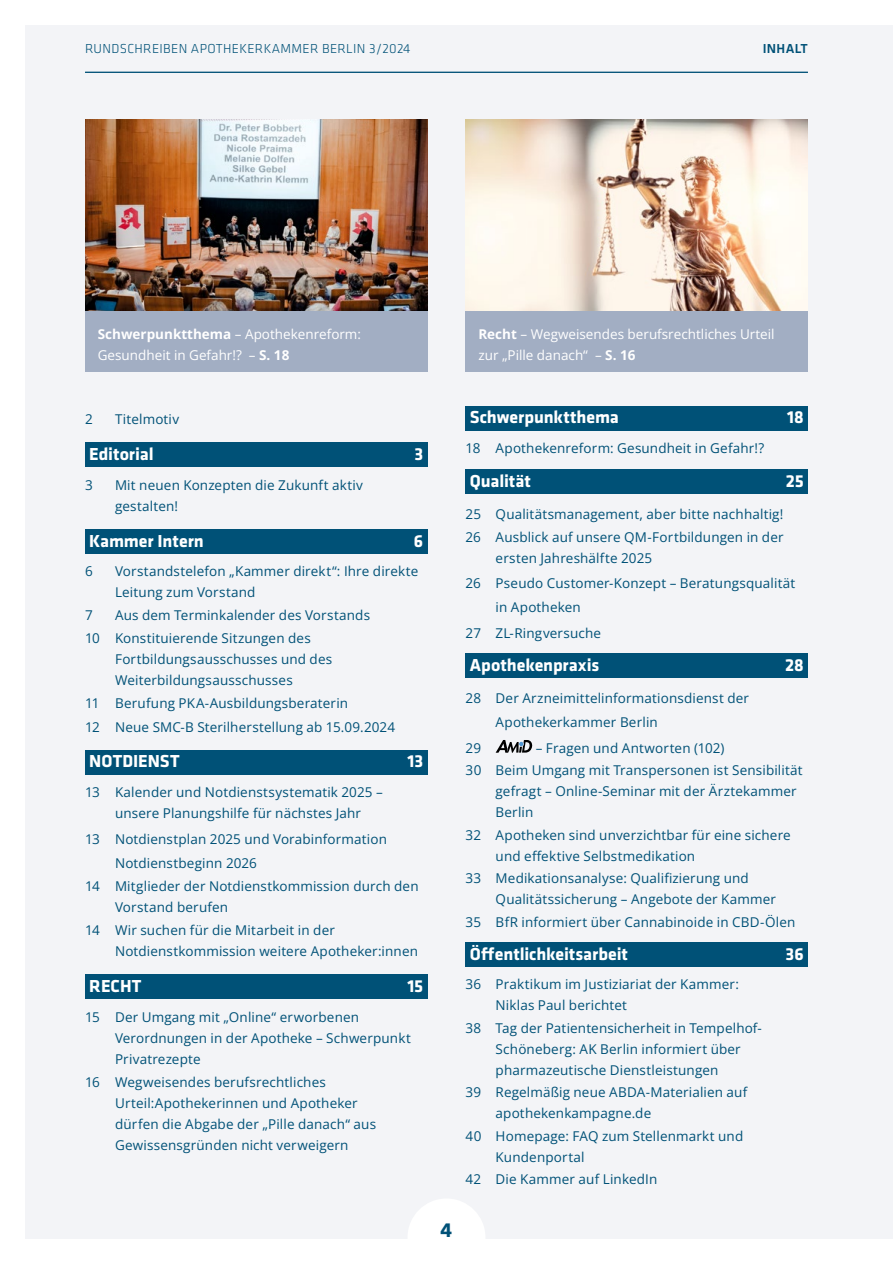
<style>
.page{position:relative;width:893px;height:1263px;background:#fff}
.page>*{position:absolute;margin:0;border:0;box-sizing:border-box;transform-origin:0 0}
.t1{font:700 21px "Klavika Basic";color:#005177}
.t2{font:700 18px "Klavika Basic";letter-spacing:-.005em;color:#fff}
.t3{font:13.5px/21px "Open Sans";letter-spacing:.01em;color:#005177}
.t4{font:13.5px/21px "Open Sans";color:#fff}
.t5{font:300 13.5px "Klavika Basic";letter-spacing:.025em;color:#005177}
.t6{font:500 13.5px "Klavika Basic";letter-spacing:.025em;color:#005177}
.s1{font-weight:700}
</style>
<div class="page">
<div style="left:26px;top:26px;width:867px;height:1213px;background:#f3f4f7"></div>
<div style="left:85px;top:442px;width:342px;height:25px;background:#005177"></div>
<div style="left:85px;top:529px;width:342px;height:25px;background:#005177"></div>
<div style="left:85px;top:750px;width:342px;height:24px;background:#005177"></div>
<div style="left:85px;top:974px;width:342px;height:25px;background:#005177"></div>
<div style="left:466px;top:406px;width:342px;height:24px;background:#005177"></div>
<div style="left:466px;top:469px;width:342px;height:25px;background:#005177"></div>
<div style="left:466px;top:653px;width:342px;height:25px;background:#005177"></div>
<div style="left:466px;top:942px;width:342px;height:25px;background:#005177"></div>
<svg style="left:496px;top:740px;width:37px;height:13px"></svg>
<img style="left:85px;top:119px;width:342px;height:192px">
<div style="left:85px;top:311px;width:342px;height:61px;background:#a2aec3"></div>
<img style="left:466px;top:119px;width:342px;height:192px">
<div style="left:466px;top:311px;width:342px;height:61px;background:#a2aec3"></div>
<svg style="left:408px;top:1199px;width:77px;height:40px"></svg>
<hr style="left:85px;top:72px;width:723px;height:1px;background:#005177">
<p class="t5" style="left:85px;top:40px;width:327px">RUNDSCHREIBEN APOTHEKERKAMMER BERLIN 3/2024</p>
<p class="t6" style="left:763px;top:39px;width:47px">INHALT</p>
<p class="t4" style="left:98px;top:323px;width:265px"><span class="s1">Schwerpunktthema</span> – Apothekenreform:<br>Gesundheit in Gefahr!? – <span class="s1">S. 18</span></p>
<p class="t4" style="left:478px;top:323px;width:298px"><span class="s1">Recht</span> – Wegweisendes berufsrechtliches Urteil zur „Pille danach“ – <span class="s1">S. 16</span></p>
<p class="t3" style="left:85px;top:408px;width:9px">2</p>
<p class="t3" style="left:115px;top:408px;width:66px">Titelmotiv</p>
<h2 class="t2" style="left:89px;top:441px;width:66px">Editorial</h2>
<h2 class="t2" style="left:414px;top:441px;width:10px">3</h2>
<p class="t3" style="left:85px;top:474px;width:9px">3</p>
<p class="t3" style="left:115px;top:474px;width:249px">Mit neuen Konzepten die Zukunft aktiv gestalten!</p>
<h2 class="t2" style="left:89px;top:528px;width:116px">Kammer Intern</h2>
<h2 class="t2" style="left:414px;top:528px;width:11px">6</h2>
<p class="t3" style="left:85px;top:560px;width:9px">6</p>
<p class="t3" style="left:115px;top:560px;width:305px">Vorstandstelefon „Kammer direkt“: Ihre direkte<br>Leitung zum Vorstand</p>
<p class="t3" style="left:85px;top:604px;width:9px">7</p>
<p class="t3" style="left:85px;top:603px;width:287px;line-height:23.1px;text-indent:30px">Aus dem Terminkalender des Vorstands<br>10 Konstituierende Sitzungen des</p>
<p class="t3" style="left:115px;top:649px;width:219px">Fortbildungsausschusses und des<br>Weiterbildungsausschusses</p>
<p class="t3" style="left:85px;top:692px;width:312px;line-height:23.1px">11 Berufung PKA-Ausbildungsberaterin<br>12 Neue SMC-B Sterilherstellung ab 15.09.2024</p>
<h2 class="t2" style="left:89px;top:748px;width:92px">NOTDIENST</h2>
<h2 class="t2" style="left:407px;top:748px;width:17px">13</h2>
<p class="t3" style="left:115px;top:781px;width:269px;text-indent:-30px">13 Kalender und Notdienstsystematik 2025 – unsere Planungshilfe für nächstes Jahr</p>
<p class="t3" style="left:85px;top:828px;width:303px">13 Notdienstplan 2025 und Vorabinformation</p>
<p class="t3" style="left:115px;top:852px;width:143px">Notdienstbeginn 2026</p>
<p class="t3" style="left:85px;top:875px;width:335px">14 Mitglieder der Notdienstkommission durch den</p>
<p class="t3" style="left:85px;top:895px;width:251px;line-height:23.1px;text-indent:30px">Vorstand berufen<br>14 Wir suchen für die Mitarbeit in der</p>
<p class="t3" style="left:115px;top:941px;width:304px">Notdienstkommission weitere Apotheker:innen</p>
<h2 class="t2" style="left:89px;top:973px;width:54px">RECHT</h2>
<h2 class="t2" style="left:407px;top:973px;width:17px">15</h2>
<p class="t3" style="left:115px;top:1006px;width:297px;text-indent:-30px">15 Der Umgang mit „Online“ erworbenen<br>Verordnungen in der Apotheke – Schwerpunkt<br>Privatrezepte</p>
<p class="t3" style="left:115px;top:1071px;width:263px;text-indent:-30px">16 Wegweisendes berufsrechtliches Urteil:Apothekerinnen und Apotheker dürfen die Abgabe der „Pille danach“ aus Gewissensgründen nicht verweigern</p>
<h2 class="t2" style="left:470px;top:404px;width:150px">Schwerpunktthema</h2>
<h2 class="t2" style="left:787px;top:404px;width:18px">18</h2>
<p class="t3" style="left:466px;top:437px;width:300px">18 Apothekenreform: Gesundheit in Gefahr!?</p>
<h2 class="t2" style="left:470px;top:468px;width:63px">Qualität</h2>
<h2 class="t2" style="left:786px;top:468px;width:20px">25</h2>
<p class="t3" style="left:466px;top:503px;width:320px;line-height:22.5px">25 Qualitätsmanagement, aber bitte nachhaltig!<br>26 Ausblick auf unsere QM-Fortbildungen in der</p>
<p class="t3" style="left:466px;top:545px;width:331px;line-height:25.5px;text-indent:30px">ersten Jahreshälfte 2025<br>26 Pseudo Customer-Konzept – Beratungsqualität</p>
<p class="t3" style="left:466px;top:594px;width:137px;line-height:25.5px;text-indent:30px">in Apotheken<br>27 ZL-Ringversuche</p>
<h2 class="t2" style="left:470px;top:652px;width:131px">Apothekenpraxis</h2>
<h2 class="t2" style="left:785px;top:652px;width:20px">28</h2>
<p class="t3" style="left:496px;top:686px;width:255px;line-height:24px;text-indent:-30px">28 Der Arzneimittelinformationsdienst der<br>Apothekerkammer Berlin</p>
<p class="t3" style="left:466px;top:737px;width:17px">29</p>
<p class="t3" style="left:466px;top:736px;width:339px;line-height:22.5px;text-indent:70px">– Fragen und Antworten (102)<br>30 Beim Umgang mit Transpersonen ist Sensibilität</p>
<p class="t3" style="left:496px;top:780px;width:303px">gefragt – Online-Seminar mit der Ärztekammer<br>Berlin</p>
<p class="t3" style="left:496px;top:824px;width:297px;text-indent:-30px">32 Apotheken sind unverzichtbar für eine sichere und effektive Selbstmedikation</p>
<p class="t3" style="left:496px;top:867px;width:282px;text-indent:-30px">33 Medikationsanalyse: Qualifizierung und<br>Qualitätssicherung – Angebote der Kammer</p>
<p class="t3" style="left:466px;top:911px;width:331px">35 BfR informiert über Cannabinoide in CBD-Ölen</p>
<h2 class="t2" style="left:470px;top:941px;width:160px">Öffentlichkeitsarbeit</h2>
<h2 class="t2" style="left:786px;top:941px;width:20px">36</h2>
<p class="t3" style="left:496px;top:973px;width:245px;text-indent:-30px">36 Praktikum im Justiziariat der Kammer:<br>Niklas Paul berichtet</p>
<p class="t3" style="left:496px;top:1017px;width:268px;text-indent:-30px">38 Tag der Patientensicherheit in Tempelhof-<br>Schöneberg: AK Berlin informiert über pharmazeutische Dienstleistungen</p>
<p class="t3" style="left:496px;top:1081px;width:253px;text-indent:-30px">39 Regelmäßig neue ABDA-Materialien auf apothekenkampagne.de</p>
<p class="t3" style="left:496px;top:1125px;width:249px;text-indent:-30px">40 Homepage: FAQ zum Stellenmarkt und<br>Kundenportal</p>
<p class="t3" style="left:466px;top:1168px;width:193px">42 Die Kammer auf LinkedIn</p>
<h1 class="t1" style="left:441px;top:1215px;width:13px">4</h1>
</div>
